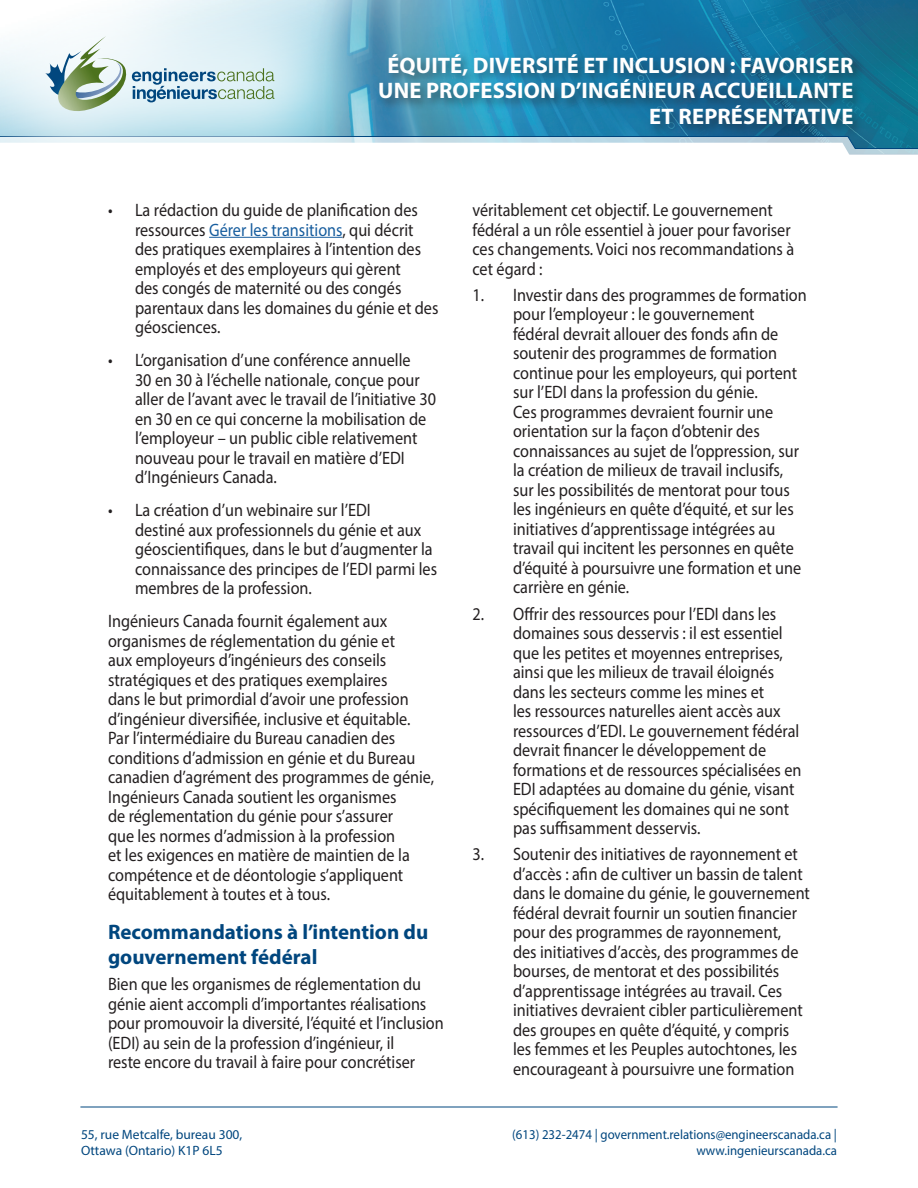
<style>
.page{position:relative;width:918px;height:1188px;background:#fff}
.page>*{position:absolute;margin:0;border:0;box-sizing:border-box;transform-origin:0 0}
.t1{font:700 22.5px/25.5px "Myriad Pro";letter-spacing:.005em;color:#fff;text-align:right}
.Title_1{font:700 21px/25.2px "Myriad Pro";color:#00467e}
.Body{font:18px/19.5px "Myriad Pro";color:#231f20;scale:.9 1}
.t2{font:13.5px/16.2px "Myriad Pro";color:#00467e;text-align:right;scale:.95 1}
.t3{font:13.5px/16.2px "Myriad Pro";color:#00467e}
.s1{color:#175d9e}
</style>
<div class="page">
<img style="left:80px;top:0;width:838px;height:1107px">
<svg style="left:80px;top:176px;width:795px;height:80px"></svg>
<svg style="left:850px;top:235px;width:68px;height:117px"></svg>
<svg style="left:382px;top:136px;width:536px;height:40px"></svg>
<hr style="left:209px;top:237px;width:133px;height:1px;background:#175d9e">
<div style="left:0;top:0;width:382px;height:219px;background:#fff;opacity:.75"></div>
<svg style="left:45px;top:36px;width:229px;height:78px;background:#c3d8d9"></svg>
<hr style="left:80px;top:1107px;width:758px;height:1px;background:#00467e">
<div style="left:376px;top:50px;width:490px;height:87px;background:#231f20;opacity:.52"></div>
<p class="t1" style="left:378px;top:52px;width:477px">ÉQUITÉ, DIVERSITÉ ET INCLUSION : FAVORISER<br>UNE PROFESSION D’INGÉNIEUR ACCUEILLANTE<br>ET REPRÉSENTATIVE</p>
<p class="Body" style="left:135px;top:200px;width:339px;text-indent:-27px">• La rédaction du guide de planification des ressources <span class="s1">Gérer les transitions</span>, qui décrit des pratiques exemplaires à l’intention des employés et des employeurs qui gèrent<br>des congés de maternité ou des congés parentaux dans les domaines du génie et des géosciences.</p>
<p class="Body" style="left:135px;top:350px;width:336px;text-indent:-27px">• L’organisation d’une conférence annuelle<br>30 en 30 à l’échelle nationale, conçue pour aller de l’avant avec le travail de l’initiative 30 en 30 en ce qui concerne la mobilisation de l’employeur – un public cible relativement nouveau pour le travail en matière d’EDI d’Ingénieurs Canada.</p>
<p class="Body" style="left:135px;top:500px;width:337px;text-indent:-27px">• La création d’un webinaire sur l’EDI<br>destiné aux professionnels du génie et aux géoscientifiques, dans le but d’augmenter la connaissance des principes de l’EDI parmi les membres de la profession.</p>
<p class="Body" style="left:108px;top:611px;width:364px">Ingénieurs Canada fournit également aux organismes de réglementation du génie et<br>aux employeurs d’ingénieurs des conseils stratégiques et des pratiques exemplaires<br>dans le but primordial d’avoir une profession d’ingénieur diversifiée, inclusive et équitable.<br>Par l’intermédiaire du Bureau canadien des conditions d’admission en génie et du Bureau canadien d’agrément des programmes de génie, Ingénieurs Canada soutient les organismes<br>de réglementation du génie pour s’assurer<br>que les normes d’admission à la profession<br>et les exigences en matière de maintien de la compétence et de déontologie s’appliquent équitablement à toutes et à tous.</p>
<p class="Title_1" style="left:108px;top:918px;width:322px">Recommandations à l’intention du gouvernement fédéral</p>
<p class="Body" style="left:108px;top:974px;width:375px">Bien que les organismes de réglementation du génie aient accompli d’importantes réalisations pour promouvoir la diversité, l’équité et l’inclusion (EDI) au sein de la profession d’ingénieur, il<br>reste encore du travail à faire pour concrétiser</p>
<p class="t3" style="left:81px;top:1126px;width:163px">55, rue Metcalfe, bureau 300,<br>Ottawa (Ontario) K1P 6L5</p>
<p class="Body" style="left:472px;top:200px;width:359px">véritablement cet objectif. Le gouvernement fédéral a un rôle essentiel à jouer pour favoriser ces changements. Voici nos recommandations à cet égard :</p>
<p class="Body" style="left:513px;top:285px;width:328px;text-indent:-40px">1. Investir dans des programmes de formation pour l’employeur : le gouvernement<br>fédéral devrait allouer des fonds afin de soutenir des programmes de formation continue pour les employeurs, qui portent sur l’EDI dans la profession du génie.<br>Ces programmes devraient fournir une orientation sur la façon d’obtenir des connaissances au sujet de l’oppression, sur la création de milieux de travail inclusifs, sur les possibilités de mentorat pour tous les ingénieurs en quête d’équité, et sur les initiatives d’apprentissage intégrées au travail qui incitent les personnes en quête d’équité à poursuivre une formation et une carrière en génie.</p>
<p class="Body" style="left:513px;top:603px;width:322px;text-indent:-40px">2. Offrir des ressources pour l’EDI dans les domaines sous desservis : il est essentiel que les petites et moyennes entreprises, ainsi que les milieux de travail éloignés dans les secteurs comme les mines et<br>les ressources naturelles aient accès aux ressources d’EDI. Le gouvernement fédéral devrait financer le développement de formations et de ressources spécialisées en EDI adaptées au domaine du génie, visant spécifiquement les domaines qui ne sont pas suffisamment desservis.</p>
<p class="Body" style="left:513px;top:844px;width:331px;text-indent:-40px">3. Soutenir des initiatives de rayonnement et d’accès : afin de cultiver un bassin de talent dans le domaine du génie, le gouvernement fédéral devrait fournir un soutien financier pour des programmes de rayonnement,<br>des initiatives d’accès, des programmes de bourses, de mentorat et des possibilités d’apprentissage intégrées au travail. Ces initiatives devraient cibler particulièrement des groupes en quête d’équité, y compris les femmes et les Peuples autochtones, les encourageant à poursuivre une formation</p>
<p class="t2" style="left:512px;top:1126px;width:343px">(613) 232-2474 | government.relations@engineerscanada.ca | www.ingenieurscanada.ca</p>
</div>
